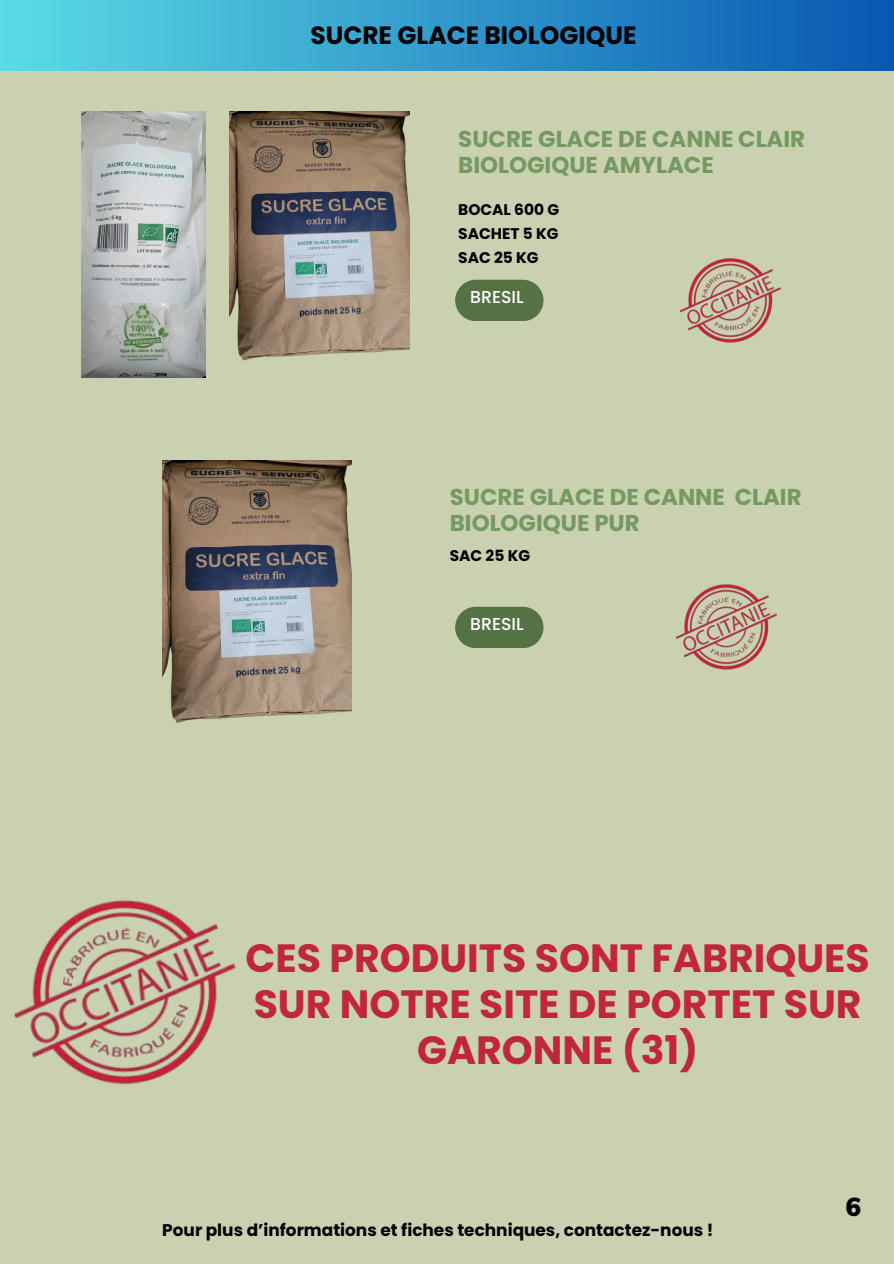
<style>
.page{position:relative;width:894px;height:1264px;background:#fff}
.page>*{position:absolute;margin:0;border:0;box-sizing:border-box;transform-origin:0 0}
.t1{font:700 39.45px/46.2px "Poppins";color:#c0263d;text-align:center}
.t2{font:900 25.5px "Muli";color:#000}
.t3{font:700 24.9px "Poppins";color:#000}
.t4{font:700 22.95px/25.8px "Poppins";color:#769962}
.t5{font:500 17.25px "Poppins";color:#fff}
.t6{font:700 16.95px "Poppins";color:#000}
.t7{font:700 15.45px/23.7px "Poppins";color:#000;text-align:justify}
</style>
<div class="page">
<div style="left:0;top:0;width:893px;height:1263px;background:#c9d1b0"></div>
<div style="left:0;top:0;width:893px;height:70px;background:linear-gradient(to right,#5bdce5,#0857b2)"></div>
<img style="left:162px;top:460px;width:189px;height:263px">
<svg style="left:455px;top:280px;width:88px;height:41px;background:#607b4f"></svg>
<img style="left:81px;top:111px;width:125px;height:266px">
<img style="left:229px;top:111px;width:180px;height:250px">
<img style="left:14px;top:900px;width:222px;height:185px">
<img style="left:679px;top:258px;width:102px;height:85px">
<img style="left:675px;top:584px;width:102px;height:86px">
<svg style="left:455px;top:606px;width:88px;height:42px;background:#627c51"></svg>
<h1 class="t3" style="left:310px;top:18px;width:327px">SUCRE GLACE BIOLOGIQUE</h1>
<h3 class="t4" style="left:458px;top:126px;width:348px">SUCRE GLACE DE CANNE CLAIR<br>BIOLOGIQUE AMYLACE</h3>
<p class="t7" style="left:458px;top:198px;width:102px">BOCAL 600 G SACHET 5 KG SAC 25 KG</p>
<p class="t5" style="left:470px;top:285px;width:55px">BRESIL</p>
<p class="t4" style="left:449px;top:484px;width:353px">SUCRE GLACE DE CANNE CLAIR<br>BIOLOGIQUE PUR</p>
<p class="t7" style="left:449px;top:543px;width:82px">SAC 25 KG</p>
<p class="t5" style="left:470px;top:611px;width:55px">BRESIL</p>
<h1 class="t1" style="left:245px;top:934px;width:625px">CES PRODUITS SONT FABRIQUES<br>SUR NOTRE SITE DE PORTET SUR<br>GARONNE (31)</h1>
<p class="t6" style="left:162px;top:1218px;width:552px">Pour plus d’informations et fiches techniques, contactez-nous !</p>
<p class="t2" style="left:845px;top:1190px;width:17px">6</p>
</div>
